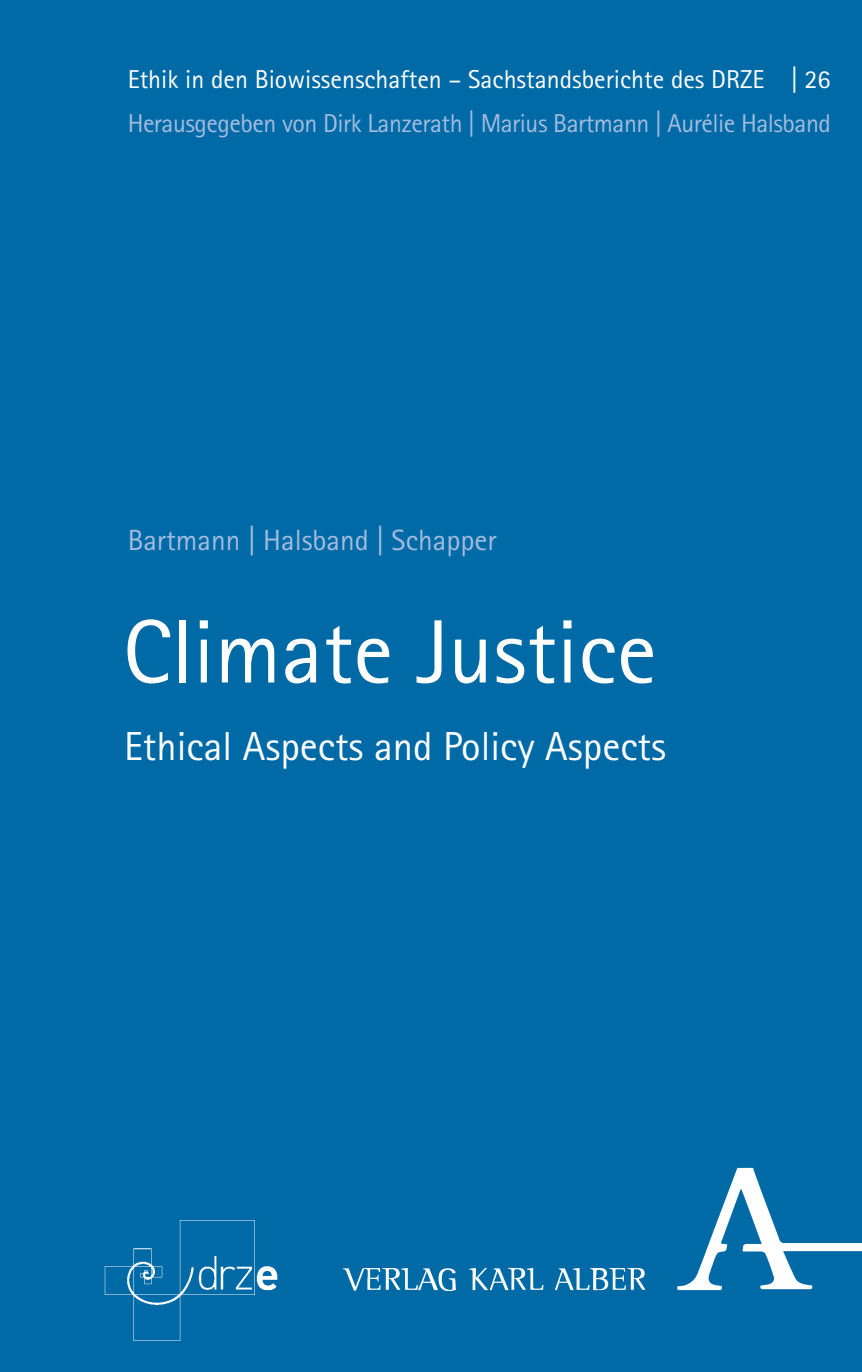
<style>
.page{position:relative;width:862px;height:1372px;background:#fff}
.page>*{position:absolute;margin:0;border:0;box-sizing:border-box;transform-origin:0 0}
.t1{font:90px "Rotis Sans Serif Pro";color:#fff}
.t2{font:40.5px "Rotis Sans Serif Pro";color:#fff}
.t3{font:29.25px "Rotis Sans Serif Pro";color:#a2bcdf}
.t4{font:25.88px "Rotis Sans Serif Pro";letter-spacing:-.02em;color:#a2bcdf}
.t5{font:25.88px "Rotis Sans Serif Pro";color:#fff}
</style>
<div class="page">
<div style="left:0;top:0;width:861px;height:1371px;background:#006aa7"></div>
<img style="left:343px;top:1167px;width:518px;height:123px">
<img style="left:104px;top:1220px;width:174px;height:121px">
<p class="t5" style="left:128px;top:64px;width:703px">Ethik in den Biowissenschaften – Sachstandsberichte des DRZE | 26</p>
<p class="t4" style="left:128px;top:108px;width:704px">Herausgegeben von Dirk Lanzerath | Marius Bartmann | Aurélie Halsband</p>
<p class="t3" style="left:128px;top:522px;width:370px">Bartmann | Halsband | Schapper</p>
<h1 class="t1" style="left:123px;top:599px;width:535px">Climate Justice</h1>
<h2 class="t2" style="left:124px;top:722px;width:543px">Ethical Aspects and Policy Aspects</h2>
</div>
